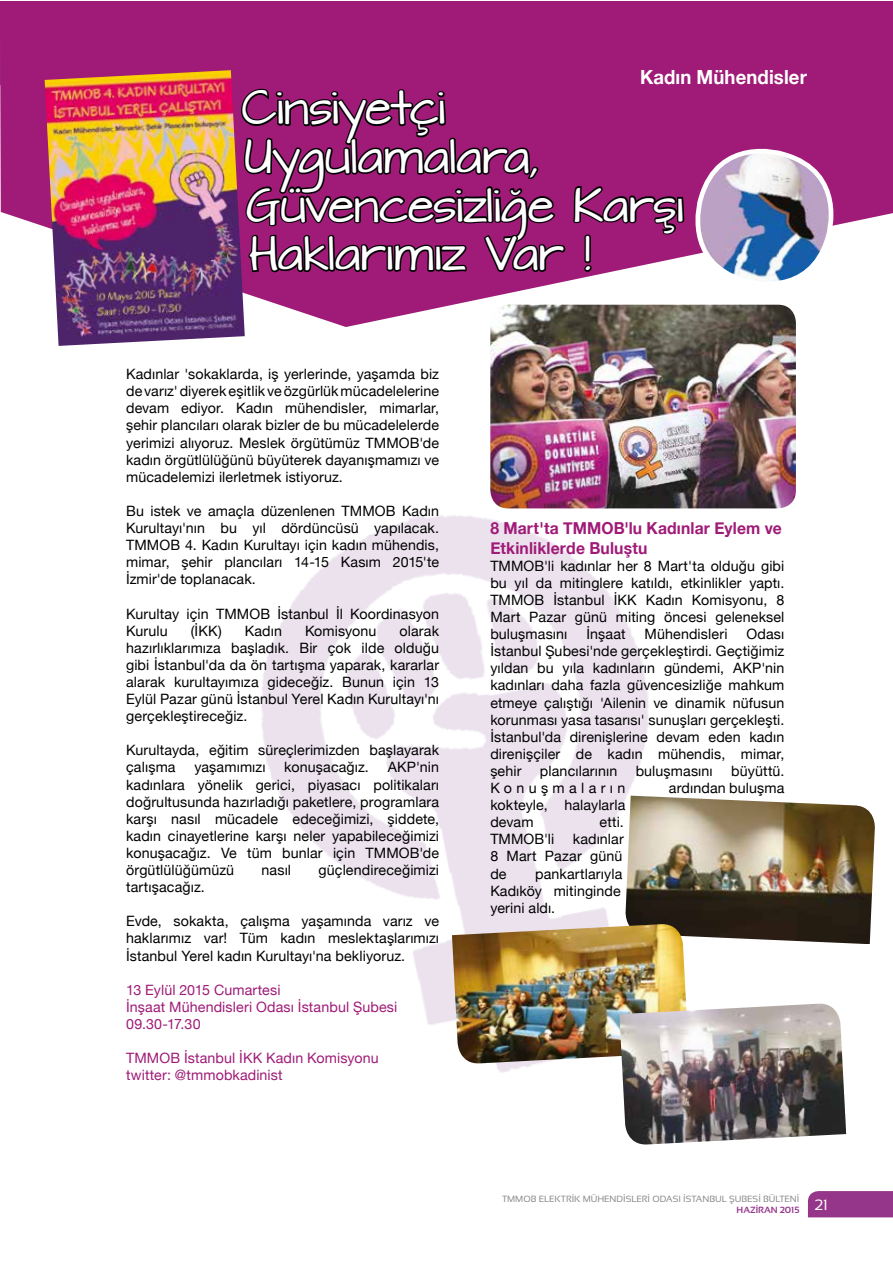
<style>
.page{position:relative;width:893px;height:1263px;background:#fff}
.page>*{position:absolute;margin:0;border:0;box-sizing:border-box;transform-origin:0 0}
.t1{font:40.5px/48.6px "Architects Daughter";letter-spacing:-.01em;color:#fff}
.t2{font:700 19.5px "Helvetica Neue";letter-spacing:.005em;color:#fff;scale:.95 1}
.t3{font:700 16.5px/19.8px "Helvetica Neue";letter-spacing:.01em;color:#9f1b77;scale:.95 1}
.t4{font:14.25px/17.1px "Helvetica Neue";letter-spacing:.01em;color:#000;text-align:justify}
.t5{font:14.25px/17.1px "Helvetica Neue";letter-spacing:.01em;color:#9f1b77}
.t6{font:14.25px "Helvetica Neue";letter-spacing:.31em;color:#000}
.t7{font:9px/10.8px "Sansation";color:#878787}
.s1{font-weight:700;color:#96368b}
</style>
<div class="page">
<div style="left:808px;top:1191px;width:84px;height:26px;background:#96368b"></div>
<img style="left:261px;top:508px;width:478px;height:565px">
<svg style="left:0;top:1px;width:892px;height:326px;fill:#9f1b77"></svg>
<svg style="left:245px;top:87px;width:601px;height:212px;background:#8b3776"></svg>
<img style="left:45px;top:70px;width:200px;height:276px">
<img style="left:625px;top:796px;width:250px;height:148px">
<img style="left:452px;top:924px;width:237px;height:140px">
<img style="left:619px;top:1004px;width:227px;height:141px">
<img style="left:490px;top:305px;width:306px;height:203px">
<h2 class="t2" style="left:640px;top:65px;width:177px">Kadın Mühendisler</h2>
<h1 class="t1" style="left:241px;top:88px;width:444px">Cinsiyetçi<br>Uygulamalara,<br>Güvencesizliğe Karşı<br>Haklarımız Var !</h1>
<p class="t4" style="left:126px;top:365px;width:314px">Kadınlar 'sokaklarda, iş yerlerinde, yaşamda biz de varız' diyerek eşitlik ve özgürlük mücadelelerine devam ediyor. Kadın mühendisler, mimarlar, şehir plancıları olarak bizler de bu mücadelelerde yerimizi alıyoruz. Meslek örgütümüz TMMOB'de kadın örgütlülüğünü büyüterek dayanışmamızı ve mücadelemizi ilerletmek istiyoruz.</p>
<p class="t4" style="left:126px;top:502px;width:314px">Bu istek ve amaçla düzenlenen TMMOB Kadın Kurultayı'nın bu yıl dördüncüsü yapılacak.<br>TMMOB 4. Kadın Kurultayı için kadın mühendis, mimar, şehir plancıları 14-15 Kasım 2015'te İzmir'de toplanacak.</p>
<p class="t4" style="left:126px;top:605px;width:314px">Kurultay için TMMOB İstanbul İl Koordinasyon<br>Kurulu</p>
<p class="t4" style="left:191px;top:622px;width:33px">(İKK)</p>
<p class="t4" style="left:245px;top:622px;width:39px">Kadın</p>
<p class="t4" style="left:305px;top:622px;width:73px">Komisyonu</p>
<p class="t4" style="left:126px;top:622px;width:314px;text-indent:273px">olarak hazırlıklarımıza başladık. Bir çok ilde olduğu gibi İstanbul'da da ön tartışma yaparak, kararlar alarak kurultayımıza gideceğiz. Bunun için 13<br>Eylül Pazar günü İstanbul Yerel Kadın Kurultayı'nı gerçekleştireceğiz.</p>
<p class="t4" style="left:126px;top:741px;width:314px">Kurultayda, eğitim süreçlerimizden başlayarak çalışma</p>
<p class="t4" style="left:194px;top:759px;width:73px">yaşamımızı</p>
<p class="t4" style="left:284px;top:759px;width:86px">konuşacağız.</p>
<p class="t4" style="left:126px;top:759px;width:314px;text-indent:262px">AKP'nin kadınlara yönelik gerici, piyasacı politikaları doğrultusunda hazırladığı paketlere, programlara karşı nasıl mücadele edeceğimizi, şiddete, kadın cinayetlerine karşı neler yapabileceğimizi konuşacağız. Ve tüm bunlar için TMMOB'de örgütlülüğümüzü</p>
<p class="t4" style="left:262px;top:861px;width:31px">nasıl</p>
<p class="t4" style="left:319px;top:861px;width:122px">güçlendireceğimizi</p>
<p class="t4" style="left:126px;top:878px;width:80px">tartışacağız.</p>
<p class="t4" style="left:126px;top:912px;width:314px">Evde, sokakta, çalışma yaşamında varız ve haklarımız var! Tüm kadın meslektaşlarımızı İstanbul Yerel kadın Kurultayı'na bekliyoruz.</p>
<p class="t5" style="left:126px;top:981px;width:273px">13 Eylül 2015 Cumartesi<br>İnşaat Mühendisleri Odası İstanbul Şubesi<br>09.30-17.30</p>
<p class="t5" style="left:126px;top:1049px;width:254px">TMMOB İstanbul İKK Kadın Komisyonu twitter: @tmmobkadinist</p>
<p class="t3" style="left:490px;top:518px;width:308px">8 Mart'ta TMMOB'lu Kadınlar Eylem ve<br>Etkinliklerde Buluştu</p>
<p class="t4" style="left:490px;top:557px;width:296px">TMMOB'li kadınlar her 8 Mart'ta olduğu gibi bu yıl da mitinglere katıldı, etkinlikler yaptı.<br>TMMOB İstanbul İKK Kadın Komisyonu, 8<br>Mart Pazar günü miting öncesi geleneksel buluşmasını</p>
<p class="t4" style="left:586px;top:625px;width:41px">İnşaat</p>
<p class="t4" style="left:645px;top:625px;width:84px">Mühendisleri</p>
<p class="t4" style="left:490px;top:625px;width:296px;text-indent:256px">Odası İstanbul Şubesi'nde gerçekleştirdi. Geçtiğimiz yıldan bu yıla kadınların gündemi, AKP'nin kadınları daha fazla güvencesizliğe mahkum etmeye çalıştığı 'Ailenin ve dinamik nüfusun korunması yasa tasarısı' sunuşları gerçekleşti.<br>İstanbul'da direnişlerine devam eden kadın direnişçiler de kadın mühendis, mimar, şehir</p>
<p class="t4" style="left:540px;top:762px;width:79px">plancılarının</p>
<p class="t4" style="left:636px;top:762px;width:79px">buluşmasını</p>
<p class="t4" style="left:731px;top:762px;width:55px">büyüttü.</p>
<p class="t6" style="left:490px;top:779px;width:136px">Konuşmaların</p>
<p class="t4" style="left:669px;top:779px;width:117px">ardından buluşma</p>
<p class="t4" style="left:490px;top:796px;width:136px">kokteyle, halaylarla devam</p>
<p class="t4" style="left:600px;top:813px;width:26px">etti.</p>
<p class="t4" style="left:490px;top:830px;width:65px">TMMOB'li</p>
<p class="t4" style="left:490px;top:830px;width:135px;text-indent:83px">kadınlar 8 Mart Pazar günü de</p>
<p class="t4" style="left:490px;top:865px;width:133px;text-indent:45px">pankartlarıyla Kadıköy mitinginde yerini aldı.</p>
<p class="t7" style="left:737px;top:1193px;width:93px;text-indent:-235px">TMMOB ELEKTRİK MÜHENDİSLERİ ODASI İSTANBUL ŞUBESİ BÜLTENİ<br><span class="s1">HAZİRAN 2015</span> <sup>21</sup></p>
</div>
